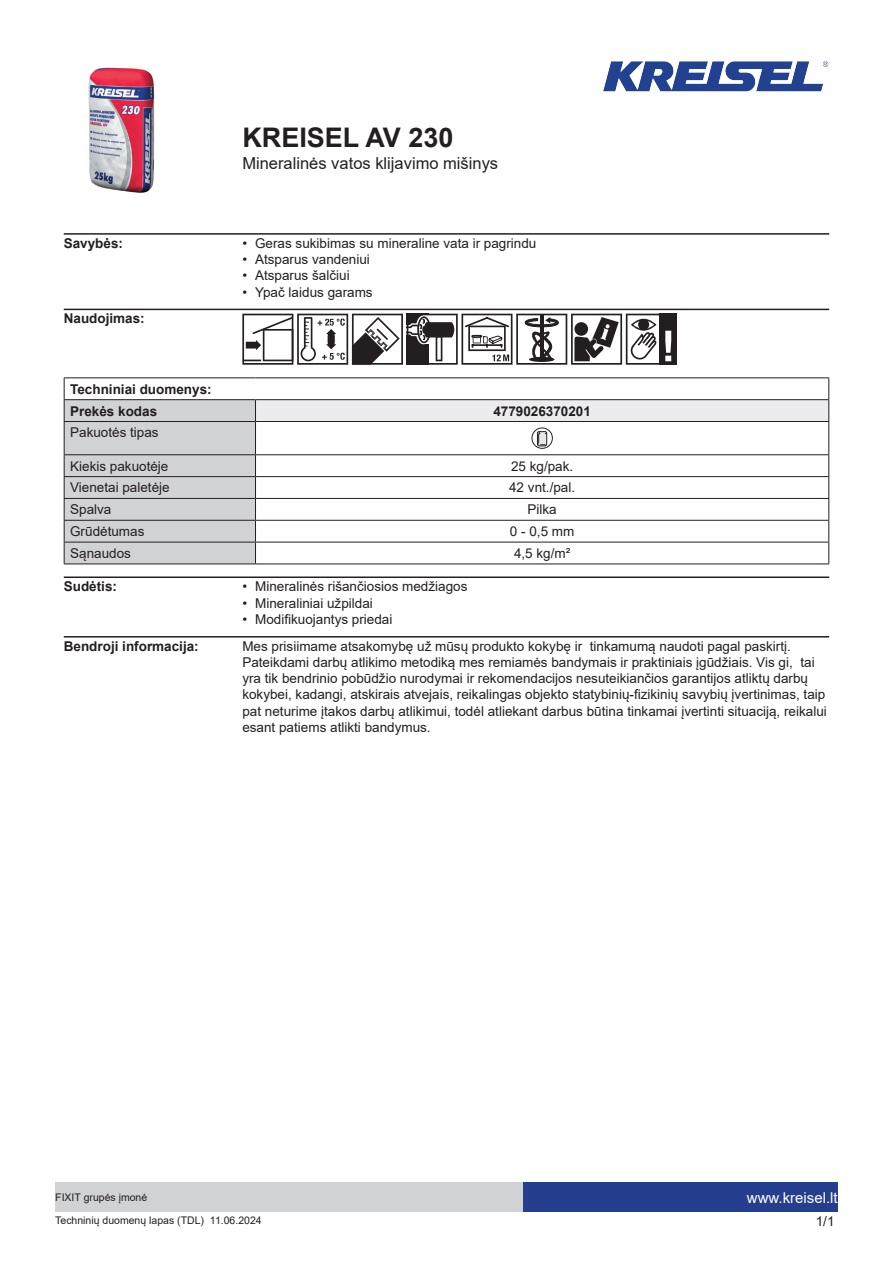
<style>
.page{position:relative;width:893px;height:1263px;background:#fff}
.page>*{position:absolute;margin:0;border:0;box-sizing:border-box;transform-origin:0 0}
.t1{font:700 27px "Arial";color:#231f20}
.t2{font:16.5px "Arial";color:#231f20}
.t3{font:15px "Arial";color:#fff}
.t4{font:13.5px/16.2px "Arial";color:#231f20}
.t5{font:700 13.5px/21.9px "Arial";color:#231f20}
.t6{font:10.5px "Arial";color:#231f20}
</style>
<div class="page">
<img style="left:88px;top:67px;width:67px;height:126px">
<img style="left:603px;top:61px;width:226px;height:31px">
<div style="left:523px;top:1182px;width:315px;height:30px;background:#253f8e"></div>
<div style="left:55px;top:1182px;width:468px;height:30px;background:#d1d2d4"></div>
<hr style="left:64px;top:233px;width:765px;height:2px;background:#231f20">
<hr style="left:64px;top:309px;width:765px;height:1px;background:#231f20">
<svg style="left:242px;top:314px;width:435px;height:51px"></svg>
<div style="left:255px;top:400px;width:574px;height:21px;background:#ececee"></div>
<hr style="left:64px;top:377px;width:191px;height:1px;background:#231f20">
<hr style="left:255px;top:377px;width:574px;height:1px;background:#231f20">
<hr style="left:255px;top:399px;width:574px;height:1px;background:#231f20">
<svg style="left:828px;top:378px;width:1px;height:43px"></svg>
<hr style="left:255px;top:421px;width:574px;height:1px;background:#231f20">
<hr style="left:828px;top:422px;width:1px;height:32px;background:#231f20">
<hr style="left:255px;top:454px;width:574px;height:1px;background:#231f20">
<hr style="left:255px;top:476px;width:574px;height:1px;background:#231f20">
<hr style="left:255px;top:498px;width:574px;height:1px;background:#231f20">
<hr style="left:255px;top:520px;width:574px;height:1px;background:#231f20">
<hr style="left:255px;top:542px;width:574px;height:1px;background:#231f20">
<svg style="left:64px;top:378px;width:192px;height:185px;background:#cacbcc"></svg>
<svg style="left:828px;top:455px;width:1px;height:108px"></svg>
<hr style="left:64px;top:563px;width:191px;height:1px;background:#231f20">
<hr style="left:255px;top:563px;width:574px;height:1px;background:#231f20">
<svg style="left:532px;top:428px;width:20px;height:20px"></svg>
<div style="left:532px;top:428px;width:20px;height:20px;border:1px solid #231f20;border-radius:50%"></div>
<svg style="left:537px;top:431px;width:10px;height:15px"></svg>
<hr style="left:64px;top:576px;width:765px;height:2px;background:#231f20">
<hr style="left:64px;top:636px;width:765px;height:1px;background:#231f20">
<h1 class="t1" style="left:242px;top:119px;width:213px">KREISEL AV 230</h1>
<p class="t2" style="left:242px;top:152px;width:257px">Mineralinės vatos klijavimo mišinys</p>
<p class="t5" style="left:64px;top:232px;width:61px">Savybės:</p>
<p class="t4" style="left:242px;top:235px;width:296px">• Geras sukibimas su mineraline vata ir pagrindu</p>
<p class="t4" style="left:242px;top:251px;width:129px">• Atsparus vandeniui</p>
<p class="t4" style="left:242px;top:267px;width:109px">• Atsparus šalčiui</p>
<p class="t4" style="left:242px;top:284px;width:132px">• Ypač laidus garams</p>
<p class="t5" style="left:64px;top:308px;width:83px">Naudojimas:</p>
<p class="t5" style="left:70px;top:378px;width:143px">Techniniai duomenys:<br>Prekės kodas</p>
<p class="t5" style="left:493px;top:400px;width:99px">4779026370201</p>
<p class="t4" style="left:70px;top:424px;width:90px">Pakuotės tipas</p>
<p class="t4" style="left:70px;top:458px;width:100px">Kiekis pakuotėje</p>
<p class="t4" style="left:511px;top:458px;width:64px">25 kg/pak.</p>
<p class="t4" style="left:70px;top:479px;width:101px">Vienetai paletėje</p>
<p class="t4" style="left:509px;top:479px;width:68px">42 vnt./pal.</p>
<p class="t4" style="left:70px;top:501px;width:43px">Spalva</p>
<p class="t4" style="left:527px;top:501px;width:31px">Pilka</p>
<p class="t4" style="left:70px;top:523px;width:76px">Grūdėtumas</p>
<p class="t4" style="left:510px;top:523px;width:66px">0 - 0,5 mm</p>
<p class="t4" style="left:70px;top:545px;width:62px">Sąnaudos</p>
<p class="t4" style="left:514px;top:545px;width:58px">4,5 kg/m²</p>
<p class="t5" style="left:64px;top:576px;width:55px">Sudėtis:</p>
<p class="t4" style="left:242px;top:578px;width:227px">• Mineralinės rišančiosios medžiagos</p>
<p class="t4" style="left:242px;top:595px;width:132px">• Mineraliniai užpildai</p>
<p class="t4" style="left:242px;top:611px;width:152px">• Modifikuojantys priedai</p>
<p class="t5" style="left:64px;top:635px;width:137px">Bendroji informacija:</p>
<p class="t4" style="left:242px;top:638px;width:586px">Mes prisiimame atsakomybę už mūsų produkto kokybę ir tinkamumą naudoti pagal paskirtį.<br>Pateikdami darbų atlikimo metodiką mes remiamės bandymais ir praktiniais įgūdžiais. Vis gi, tai yra tik bendrinio pobūdžio nurodymai ir rekomendacijos nesuteikiančios garantijos atliktų darbų kokybei, kadangi, atskirais atvejais, reikalingas objekto statybinių-fizikinių savybių įvertinimas, taip pat neturime įtakos darbų atlikimui, todėl atliekant darbus būtina tinkamai įvertinti situaciją, reikalui esant patiems atlikti bandymus.</p>
<p class="t6" style="left:55px;top:1190px;width:94px">FIXIT grupės įmonė</p>
<p class="t3" style="left:747px;top:1187px;width:92px">www.kreisel.lt</p>
<p class="t6" style="left:55px;top:1213px;width:208px">Techninių duomenų lapas (TDL) 11.06.2024</p>
<p class="t4" style="left:816px;top:1213px;width:20px">1/1</p>
</div>
